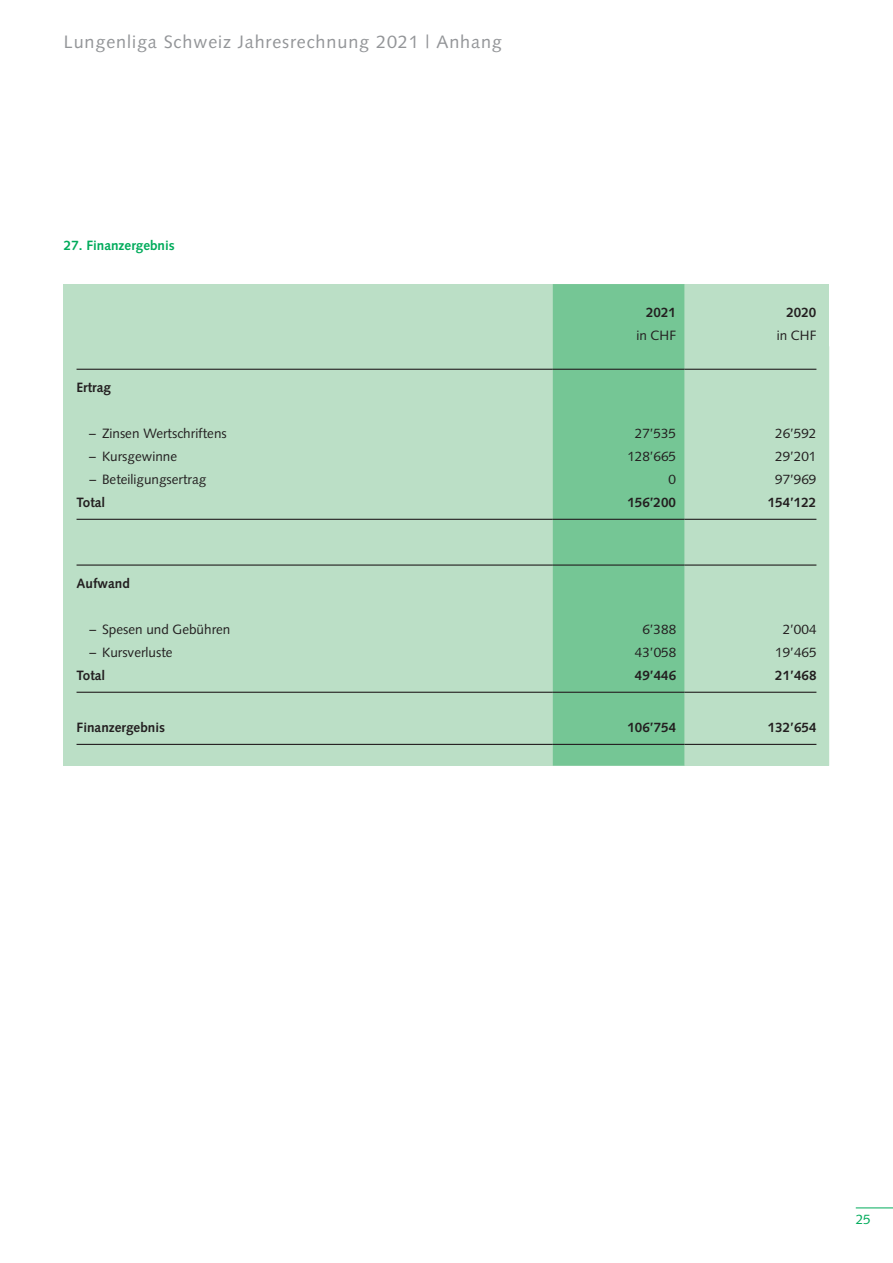
<style>
.page{position:relative;width:893px;height:1263px;background:#fff}
.page>*{position:absolute;margin:0;border:0;box-sizing:border-box;transform-origin:0 0}
.t1{font:18px "Syntax LT Std";letter-spacing:.05em;color:#939598}
.t2{font:13.5px "Syntax LT Std";color:#231f20}
.t3{font:700 13.5px "Syntax LT Std";color:#231f20}
.t4{font:700 13.5px "Syntax LT Std";color:#00ab5b}
.t5{font:13.5px "Syntax LT Std";color:#00ab5b}
</style>
<div class="page">
<hr style="left:856px;top:1207px;width:37px;height:1px;background:#00ab5b">
<div style="left:64px;top:284px;width:765px;height:482px;background:#bbdfc6"></div>
<div style="left:553px;top:284px;width:132px;height:482px;background:#75c695"></div>
<svg style="left:685px;top:368px;width:131px;height:376px"></svg>
<hr style="left:77px;top:369px;width:476px;height:1px;background:#231f20">
<hr style="left:553px;top:369px;width:132px;height:1px;background:#231f20">
<hr style="left:685px;top:369px;width:131px;height:1px;background:#231f20">
<hr style="left:77px;top:519px;width:476px;height:1px;background:#231f20">
<hr style="left:553px;top:519px;width:132px;height:1px;background:#231f20">
<hr style="left:685px;top:519px;width:131px;height:1px;background:#231f20">
<hr style="left:77px;top:564px;width:476px;height:2px;background:#231f20">
<hr style="left:553px;top:564px;width:132px;height:2px;background:#231f20">
<hr style="left:685px;top:564px;width:131px;height:2px;background:#231f20">
<hr style="left:77px;top:692px;width:476px;height:1px;background:#231f20">
<hr style="left:553px;top:692px;width:132px;height:1px;background:#231f20">
<hr style="left:685px;top:692px;width:131px;height:1px;background:#231f20">
<hr style="left:77px;top:744px;width:476px;height:1px;background:#231f20">
<hr style="left:553px;top:744px;width:132px;height:1px;background:#231f20">
<hr style="left:685px;top:744px;width:131px;height:1px;background:#231f20">
<h1 class="t1" style="left:64px;top:31px;width:440px">Lungenliga Schweiz Jahresrechnung 2021 | Anhang</h1>
<p class="t4" style="left:64px;top:238px;width:113px">27. Finanzergebnis</p>
<p class="t3" style="left:646px;top:305px;width:32px">2021</p>
<p class="t3" style="left:786px;top:305px;width:32px">2020</p>
<p class="t2" style="left:636px;top:327px;width:41px">in CHF</p>
<p class="t2" style="left:777px;top:327px;width:41px">in CHF</p>
<p class="t3" style="left:77px;top:380px;width:36px">Ertrag</p>
<p class="t2" style="left:89px;top:425px;width:139px">– Zinsen Wertschriftens</p>
<p class="t2" style="left:635px;top:425px;width:43px">27’535</p>
<p class="t2" style="left:775px;top:425px;width:43px">26’592</p>
<p class="t2" style="left:89px;top:448px;width:89px">– Kursgewinne</p>
<p class="t2" style="left:627px;top:448px;width:50px">128’665</p>
<p class="t2" style="left:775px;top:448px;width:43px">29’201</p>
<p class="t2" style="left:89px;top:471px;width:119px">– Beteiligungsertrag</p>
<p class="t2" style="left:669px;top:471px;width:9px">0</p>
<p class="t2" style="left:775px;top:471px;width:43px">97’969</p>
<p class="t3" style="left:77px;top:494px;width:30px">Total</p>
<p class="t3" style="left:627px;top:494px;width:50px">156’200</p>
<p class="t3" style="left:768px;top:494px;width:50px">154’122</p>
<p class="t3" style="left:77px;top:575px;width:55px">Aufwand</p>
<p class="t2" style="left:89px;top:621px;width:142px">– Spesen und Gebühren</p>
<p class="t2" style="left:642px;top:621px;width:35px">6’388</p>
<p class="t2" style="left:783px;top:621px;width:35px">2’004</p>
<p class="t2" style="left:89px;top:644px;width:85px">– Kursverluste</p>
<p class="t2" style="left:635px;top:644px;width:43px">43’058</p>
<p class="t2" style="left:775px;top:644px;width:43px">19’465</p>
<p class="t3" style="left:77px;top:667px;width:30px">Total</p>
<p class="t3" style="left:635px;top:667px;width:43px">49’446</p>
<p class="t3" style="left:775px;top:667px;width:43px">21’468</p>
<p class="t3" style="left:77px;top:719px;width:90px">Finanzergebnis</p>
<p class="t3" style="left:627px;top:719px;width:50px">106’754</p>
<p class="t3" style="left:768px;top:719px;width:50px">132’654</p>
<p class="t5" style="left:856px;top:1211px;width:16px">25</p>
</div>
